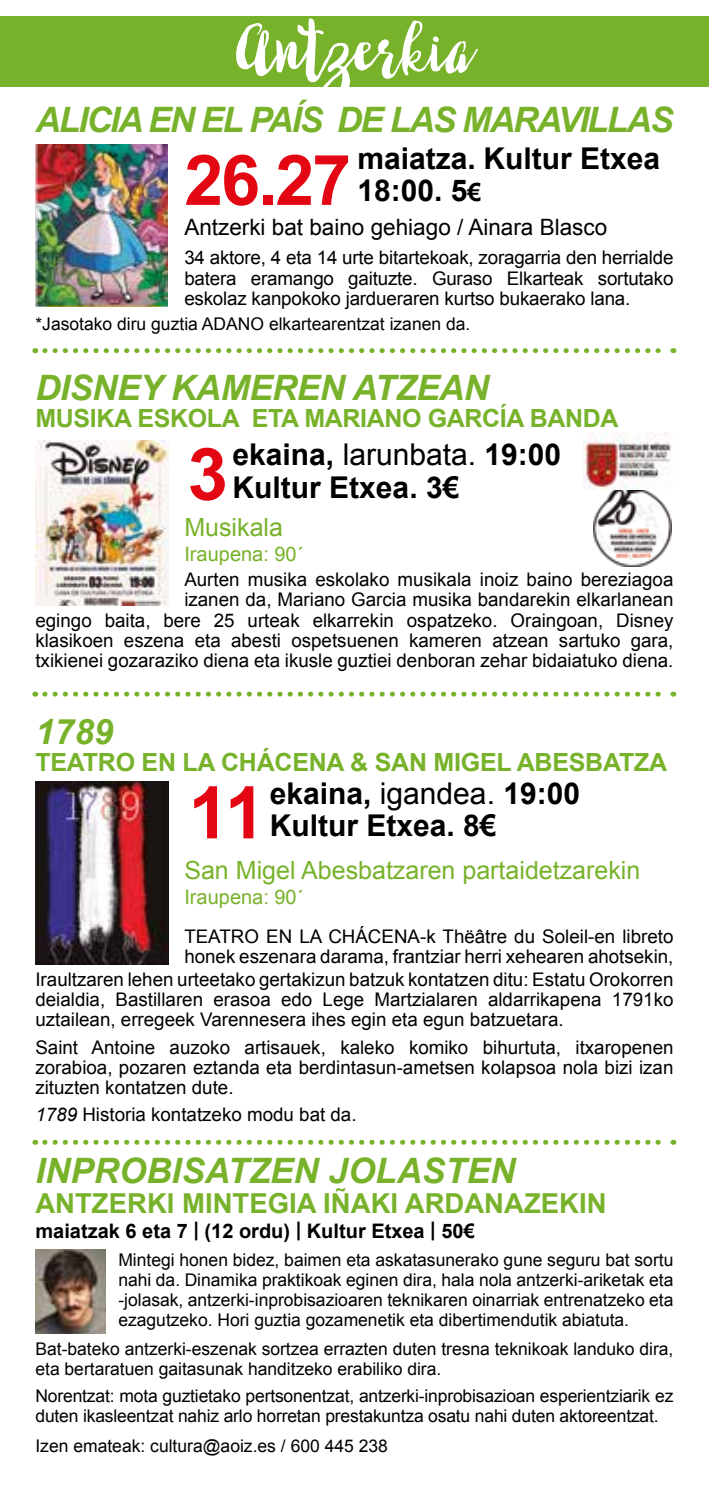
<style>
.page{position:relative;width:709px;height:1489px;background:#fff}
.page>*{position:absolute;margin:0;border:0;box-sizing:border-box;transform-origin:0 0}
.t1{font:75px "Fabulous Script";color:#fff}
.t2{font:700 72.5px "Arial";color:#e30613}
.t3{font:700 70px "Arial";color:#e30613}
.t4{font:italic 700 35px "Arial";letter-spacing:-.015em;color:#78b22b}
.t5{font:italic 700 35px "Arial";letter-spacing:-.05em;color:#78b22b}
.t6{font:700 30px/32.5px "Arial";color:#000}
.t7{font:700 27.5px "Arial";color:#78b22b}
.t8{font:700 25px "Arial";letter-spacing:-.015em;color:#78b22b}
.t9{font:25px "Arial";color:#78b22b}
.t10{font:22.5px "Arial";color:#000}
.t11{font:700 20px "Arial";color:#000}
.t12{font:20px "Arial";color:#78b22b}
.t13{font:18.75px/20px "Arial";color:#000;text-align:justify}
.t14{font:17.5px/20px "Arial";color:#000}
.s1{font-size:25px}
.s2{font-weight:400}
.s3{font-style:italic}
</style>
<div class="page">
<div style="left:0;top:16px;width:709px;height:70px;background:#78b22b"></div>
<svg style="left:45px;top:348px;width:629px;height:5px"></svg>
<svg style="left:45px;top:691px;width:629px;height:5px"></svg>
<svg style="left:45px;top:1139px;width:629px;height:5px"></svg>
<img style="left:35px;top:144px;width:132px;height:162px">
<img style="left:35px;top:440px;width:133px;height:166px">
<img style="left:593px;top:489px;width:79px;height:77px">
<img style="left:583px;top:432px;width:88px;height:57px">
<img style="left:35px;top:781px;width:133px;height:183px">
<img style="left:35px;top:1249px;width:71px;height:84px">
<h1 class="t1" style="left:236px;top:3px;width:238px">Antzerkia</h1>
<h3 class="t5" style="left:35px;top:97px;width:639px">ALICIA EN EL PAÍS DE LAS MARAVILLAS</h3>
<h3 class="t6" style="left:357px;top:143px;width:304px">maiatza. Kultur Etxea<br>18:00. 5<span class="s1">€</span></h3>
<h3 class="t3" style="left:184px;top:134px;width:168px">26.27</h3>
<p class="t10" style="left:184px;top:212px;width:424px">Antzerki bat baino gehiago / Ainara Blasco</p>
<p class="t13" style="left:184px;top:248px;width:490px">34 aktore, 4 eta 14 urte bitartekoak, zoragarria den herrialde batera eramango gaituzte. Guraso Elkarteak sortutako eskolaz kanpokoko jardueraren kurtso bukaerako lana.</p>
<p class="t14" style="left:35px;top:314px;width:436px">*Jasotako diru guztia ADANO elkartearentzat izanen da.</p>
<h3 class="t4" style="left:35px;top:364px;width:455px">DISNEY KAMEREN ATZEAN</h3>
<h3 class="t8" style="left:35px;top:402px;width:584px">MUSIKA ESKOLA ETA MARIANO GARCÍA BANDA</h3>
<h2 class="t2" style="left:188px;top:426px;width:42px">3</h2>
<h3 class="t6" style="left:232px;top:439px;width:330px">ekaina, <span class="s2">larunbata.</span> 19:00<br>Kultur Etxea. 3€</h3>
<h3 class="t9" style="left:184px;top:511px;width:100px">Musikala</h3>
<p class="t12" style="left:184px;top:541px;width:120px">Iraupena: 90´</p>
<p class="t13" style="left:184px;top:570px;width:490px">Aurten musika eskolako musikala inoiz baino bereziagoa izanen da, Mariano Garcia musika bandarekin elkarlanean</p>
<p class="t13" style="left:35px;top:610px;width:639px">egingo baita, bere 25 urteak elkarrekin ospatzeko. Oraingoan, Disney klasikoen eszena eta abesti ospetsuenen kameren atzean sartuko gara, txikienei gozaraziko diena eta ikusle guztiei denboran zehar bidaiatuko diena.</p>
<h3 class="t4" style="left:35px;top:708px;width:79px">1789</h3>
<h3 class="t8" style="left:35px;top:745px;width:633px">TEATRO EN LA CHÁCENA &amp; SAN MIGEL ABESBATZA</h3>
<h2 class="t2" style="left:188px;top:765px;width:78px">11</h2>
<h3 class="t6" style="left:270px;top:778px;width:312px">ekaina, <span class="s2">igandea.</span> 19:00<br>Kultur Etxea. 8€</h3>
<h3 class="t9" style="left:184px;top:853px;width:457px">San Migel Abesbatzaren partaidetzarekin</h3>
<p class="t12" style="left:184px;top:883px;width:120px">Iraupena: 90´</p>
<p class="t13" style="left:184px;top:926px;width:490px">TEATRO EN LA CHÁCENA-k Thëâtre du Soleil-en libreto honek eszenara darama, frantziar herri xehearen ahotsekin,</p>
<p class="t13" style="left:35px;top:969px;width:639px">Iraultzaren lehen urteetako gertakizun batzuk kontatzen ditu: Estatu Orokorren deialdia, Bastillaren erasoa edo Lege Martzialaren aldarrikapena 1791ko uztailean, erregeek Varennesera ihes egin eta egun batzuetara.</p>
<p class="t13" style="left:35px;top:1037px;width:639px">Saint Antoine auzoko artisauek, kaleko komiko bihurtuta, itxaropenen zorabioa, pozaren eztanda eta berdintasun-ametsen kolapsoa nola bizi izan zituzten kontatzen dute.</p>
<p class="t13" style="left:35px;top:1104px;width:322px"><span class="s3">1789</span> Historia kontatzeko modu bat da.</p>
<h3 class="t4" style="left:35px;top:1147px;width:481px">INPROBISATZEN JOLASTEN</h3>
<h3 class="t7" style="left:35px;top:1185px;width:572px">ANTZERKI MINTEGIA IÑAKI ARDANAZEKIN</h3>
<p class="t11" style="left:35px;top:1217px;width:441px">maiatzak 6 eta 7 | (12 ordu) | Kultur Etxea | 50€</p>
<p class="t14" style="left:118px;top:1249px;width:556px;text-align:justify">Mintegi honen bidez, baimen eta askatasunerako gune seguru bat sortu nahi da. Dinamika praktikoak eginen dira, hala nola antzerki-ariketak eta -jolasak, antzerki-inprobisazioaren teknikaren oinarriak entrenatzeko eta ezagutzeko. Hori guztia gozamenetik eta dibertimendutik abiatuta.</p>
<p class="t14" style="left:35px;top:1338px;width:639px">Bat-bateko antzerki-eszenak sortzea errazten duten tresna teknikoak landuko dira, eta bertaratuen gaitasunak handitzeko erabiliko dira.</p>
<p class="t14" style="left:35px;top:1385px;width:639px">Norentzat: mota guztietako pertsonentzat, antzerki-inprobisazioan esperientziarik ez duten ikasleentzat nahiz arlo horretan prestakuntza osatu nahi duten aktoreentzat.</p>
<p class="t14" style="left:35px;top:1435px;width:354px">Izen emateak: cultura@aoiz.es / 600 445 238</p>
</div>
